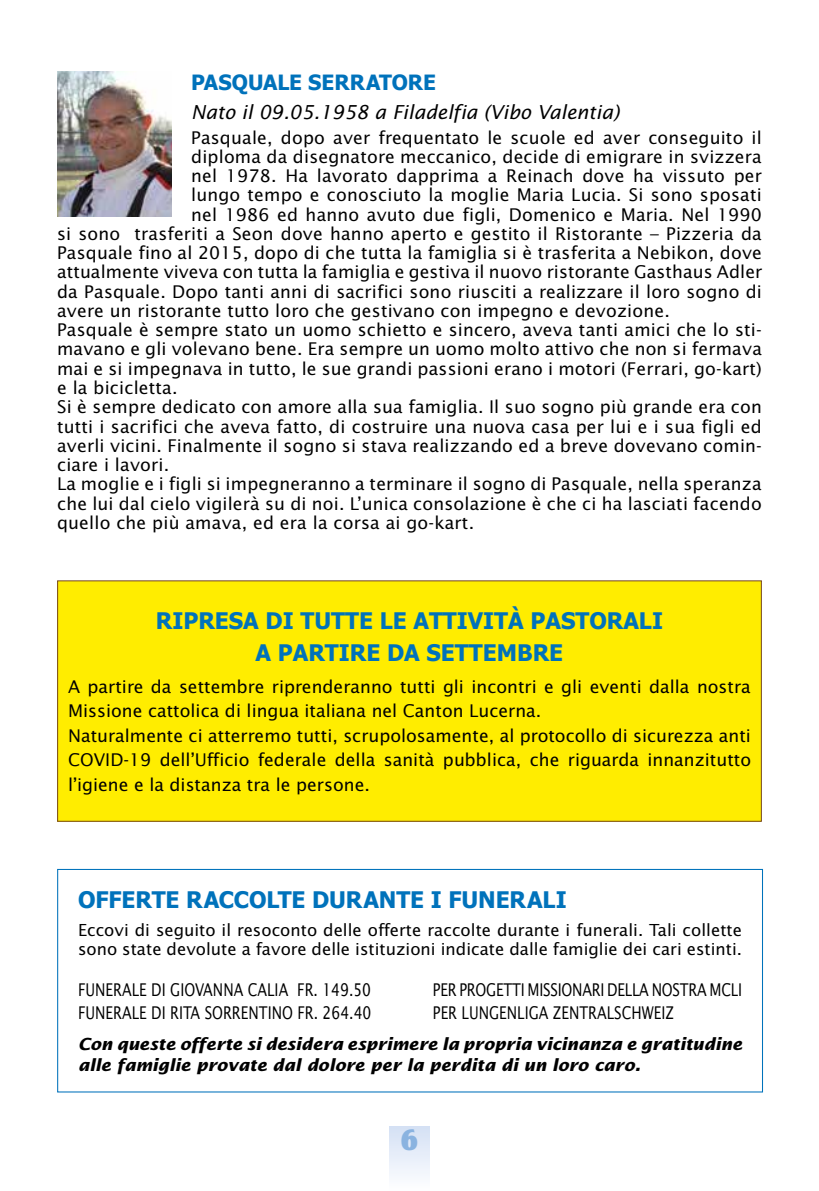
<style>
.page{position:relative;width:819px;height:1191px;background:#fff}
.page>*{position:absolute;margin:0;border:0;box-sizing:border-box;transform-origin:0 0}
.t1{font:900 30.62px "Castle TOT";color:#8ab3e0}
.t2{font:700 22.75px/32px "Tahoma";color:#0072bb;text-align:center}
.t3{font:700 21px "Tahoma";color:#0072bb}
.t4{font:italic 19.25px "Lucida Sans";color:#000}
.t5{font:17.5px/24.5px "Lucida Sans";letter-spacing:.01em;color:#000}
.t6{font:17.5px "Lucida Sans";letter-spacing:.01em;color:#000;scale:.8 1}
.t7{font:17.5px "Lucida Sans";letter-spacing:-.015em;color:#000;scale:.8 1}
.t8{font:16.62px/18.4px "Lucida Sans";color:#000}
.t9{font:italic 700 16.62px/21px "Lucida Sans";color:#000}
</style>
<div class="page">
<div style="left:389px;top:1126px;width:40px;height:65px;background:linear-gradient(to bottom,#d4e0f4,#feffff)"></div>
<div style="left:57px;top:869px;width:706px;height:223px;border:1px solid #0072bb"></div>
<img style="left:57px;top:71px;width:114px;height:146px">
<div style="left:58px;top:581px;width:703px;height:240px;background:#ffed00"></div>
<div style="left:57px;top:580px;width:704px;height:242px;border:1px solid #7c4f20"></div>
<p class="t3" style="left:191px;top:68px;width:246px">PASQUALE SERRATORE</p>
<p class="t4" style="left:191px;top:101px;width:430px">Nato il 09.05.1958 a Filadelfia (Vibo Valentia)</p>
<p class="t5" style="left:191px;top:125px;width:572px">Pasquale, dopo aver frequentato le scuole ed aver conseguito il</p>
<p class="t5" style="left:191px;top:145px;width:572px">diploma da disegnatore meccanico, decide di emigrare in svizzera</p>
<p class="t5" style="left:191px;top:164px;width:572px">nel 1978. Ha lavorato dapprima a Reinach dove ha vissuto per</p>
<p class="t5" style="left:191px;top:183px;width:572px">lungo tempo e conosciuto la moglie Maria Lucia. Si sono sposati</p>
<p class="t5" style="left:191px;top:202px;width:572px">nel 1986 ed hanno avuto due figli, Domenico e Maria. Nel 1990</p>
<p class="t5" style="left:57px;top:222px;width:706px">si sono trasferiti a Seon dove hanno aperto e gestito il Ristorante – Pizzeria da</p>
<p class="t5" style="left:57px;top:241px;width:706px">Pasquale fino al 2015, dopo di che tutta la famiglia si è trasferita a Nebikon, dove</p>
<p class="t5" style="left:57px;top:260px;width:706px">attualmente viveva con tutta la famiglia e gestiva il nuovo ristorante Gasthaus Adler</p>
<p class="t5" style="left:57px;top:279px;width:706px">da Pasquale. Dopo tanti anni di sacrifici sono riusciti a realizzare il loro sogno di</p>
<p class="t5" style="left:57px;top:299px;width:614px">avere un ristorante tutto loro che gestivano con impegno e devozione.</p>
<p class="t5" style="left:57px;top:318px;width:706px">Pasquale è sempre stato un uomo schietto e sincero, aveva tanti amici che lo sti-</p>
<p class="t5" style="left:57px;top:337px;width:706px">mavano e gli volevano bene. Era sempre un uomo molto attivo che non si fermava</p>
<p class="t5" style="left:57px;top:356px;width:706px">mai e si impegnava in tutto, le sue grandi passioni erano i motori (Ferrari, go-kart)</p>
<p class="t5" style="left:57px;top:376px;width:122px">e la bicicletta.</p>
<p class="t5" style="left:57px;top:395px;width:706px">Si è sempre dedicato con amore alla sua famiglia. Il suo sogno più grande era con</p>
<p class="t5" style="left:57px;top:414px;width:706px">tutti i sacrifici che aveva fatto, di costruire una nuova casa per lui e i sua figli ed</p>
<p class="t5" style="left:57px;top:433px;width:706px">averli vicini. Finalmente il sogno si stava realizzando ed a breve dovevano comin-</p>
<p class="t5" style="left:57px;top:453px;width:114px">ciare i lavori.</p>
<p class="t5" style="left:57px;top:472px;width:706px">La moglie e i figli si impegneranno a terminare il sogno di Pasquale, nella speranza</p>
<p class="t5" style="left:57px;top:491px;width:706px">che lui dal cielo vigilerà su di noi. L’unica consolazione è che ci ha lasciati facendo</p>
<p class="t5" style="left:57px;top:510px;width:418px">quello che più amava, ed era la corsa ai go-kart.</p>
<h2 class="t2" style="left:156px;top:603px;width:508px">RIPRESA DI TUTTE LE ATTIVITÀ PASTORALI<br>A PARTIRE DA SETTEMBRE</h2>
<p class="t5" style="left:68px;top:674px;width:684px">A partire da settembre riprenderanno tutti gli incontri e gli eventi dalla nostra Missione cattolica di lingua italiana nel Canton Lucerna.<br>Naturalmente ci atterremo tutti, scrupolosamente, al protocollo di sicurezza anti COVID-19 dell’Ufficio federale della sanità pubblica, che riguarda innanzitutto l’igiene e la distanza tra le persone.</p>
<h2 class="t2" style="left:78px;top:882px;width:490px">OFFERTE RACCOLTE DURANTE I FUNERALI</h2>
<p class="t8" style="left:78px;top:921px;width:665px">Eccovi di seguito il resoconto delle offerte raccolte durante i funerali. Tali collette sono state devolute a favore delle istituzioni indicate dalle famiglie dei cari estinti.</p>
<p class="t6" style="left:78px;top:979px;width:368px">FUNERALE DI GIOVANNA CALIA FR. 149.50</p>
<p class="t7" style="left:433px;top:979px;width:388px">PER PROGETTI MISSIONARI DELLA NOSTRA MCLI</p>
<p class="t6" style="left:78px;top:1002px;width:368px">FUNERALE DI RITA SORRENTINO FR. 264.40</p>
<p class="t6" style="left:433px;top:1002px;width:303px">PER LUNGENLIGA ZENTRALSCHWEIZ</p>
<p class="t9" style="left:78px;top:1033px;width:665px">Con queste offerte si desidera esprimere la propria vicinanza e gratitudine alle famiglie provate dal dolore per la perdita di un loro caro.</p>
<h1 class="t1" style="left:400px;top:1121px;width:19px">6</h1>
</div>
